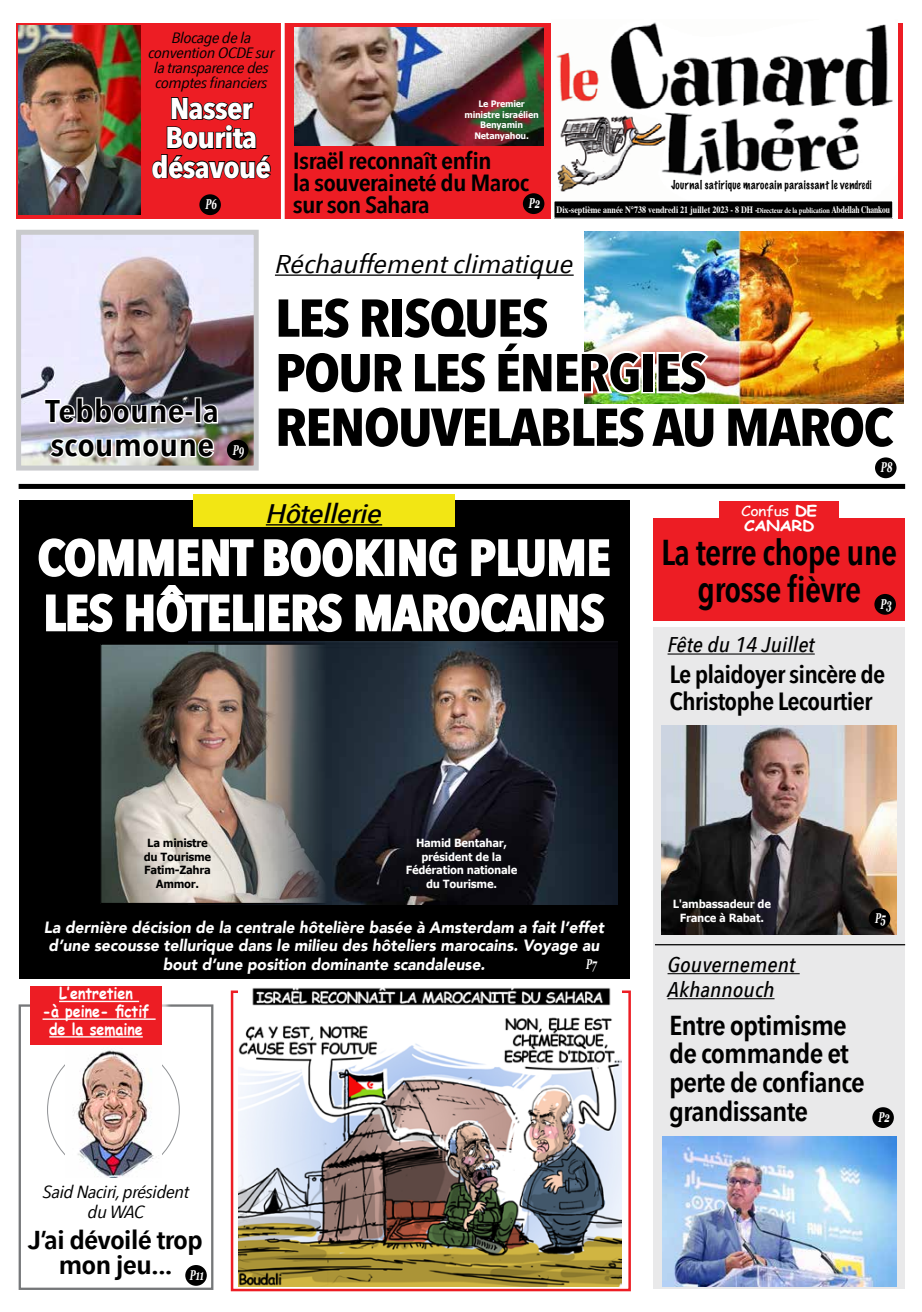
<style>
.page{position:relative;width:922px;height:1312px;background:#fff}
.page>*{position:absolute;margin:0;border:0;box-sizing:border-box;transform-origin:0 0}
.t1{font:700 52.62px/54.5px "Avenir Next Condensed";letter-spacing:-.03em;color:#000;scale:1.12 1}
.t2{font:600 47.5px/55.2px "Avenir Next Condensed";letter-spacing:.01em;color:#fff;scale:1.12 1}
.t3{font:600 35.88px/36.2px "Avenir Next Condensed";letter-spacing:-.02em;color:#000;text-align:center}
.t4{font:600 31.25px/33.8px "Avenir Next Condensed";color:#000;scale:1.2 1}
.t5{font:700 29.88px/29.2px "Avenir Next Condensed";letter-spacing:-.03em;color:#fff;text-align:center;scale:1.1 1}
.t6{font:600 27.38px/28.8px "Avenir Next Condensed";letter-spacing:-.03em;color:#000;scale:1.12 1}
.t7{font:italic 500 26.75px "Avenir Next Condensed";letter-spacing:-.03em;color:#000;scale:1.33 1}
.t8{font:600 25.75px/25px "Avenir Next Condensed";letter-spacing:-.03em;color:#000;text-align:center;scale:1.23 1}
.t9{font:italic 25.62px "Avenir Next Condensed";letter-spacing:-.01em;color:#000;scale:1.31 1}
.t10{font:600 24.88px/27.2px "Avenir Next Condensed";letter-spacing:-.03em;color:#000;scale:1.09 1}
.t11{font:600 23.38px/22.2px "Avenir Next Condensed";letter-spacing:-.03em;color:#000;scale:1.15 1}
.t12{font:italic 500 21.25px/25px "Avenir Next Condensed";color:#000;scale:1.12 1}
.t13{font:italic 17.5px/20px "Avenir Next Condensed";letter-spacing:-.03em;color:#000;text-align:center;scale:1.25 1}
.t14{font:italic 900 16.25px/18.5px "Avenir";color:#fff;text-align:center;scale:.95 1}
.t15{font:700 16.25px/17.8px "Comic Sans MS";color:#fff;text-align:center;scale:.88 1}
.t16{font:italic 14.88px/14.9px "Avenir Next Condensed";letter-spacing:-.03em;color:#000;text-align:center;scale:1.26 1}
.t17{font:700 14.75px "Comic Sans MS";letter-spacing:-.03em;color:#fff;scale:1.16 1}
.t18{font:italic 700 14.12px "Georgia";color:#fff;scale:.59 1}
.t19{font:13.75px "Comic Sans MS";letter-spacing:-.03em;color:#fff;scale:1.16 1}
.t20{font:700 11.25px/13.5px "Verdana";letter-spacing:-.03em;color:#fff;text-align:center;scale:.9 1}
.t21{font:100 11.25px "Marker Felt";letter-spacing:.045em;color:#000;scale:.9 1}
.t22{font:700 11.25px/13.5px "Verdana";letter-spacing:-.03em;color:#000;text-align:center;scale:.9 1}
.t23{font:700 9.62px "Times";color:#fff;scale:.83 1}
.t24{font:700 8.88px/10.6px "Verdana";letter-spacing:-.03em;color:#fff;text-align:center;scale:.9 1}
.s1{font-family:"Adobe Arabic";font-size:10.88px}
.s2{font-size:10.12px}
.s3{font-family:"Georgia";font-weight:700;font-style:italic;font-size:14.12px;color:#fff}
.s4{font-weight:700;font-size:14.75px}
</style>
<div class="page">
<div style="left:16px;top:23px;width:886px;height:195px;background:#ed1d24"></div>
<img style="left:19px;top:26px;width:121px;height:189px">
<div style="left:231px;top:990px;width:399px;height:300px;border:2px solid #ed1d24"></div>
<div style="left:19px;top:500px;width:610px;height:478px;background:#000"></div>
<div style="left:19px;top:1004px;width:194px;height:285px;border:2px solid #757779"></div>
<div style="left:185px;top:1264px;width:22px;height:21px;background:#000;border-radius:50%"></div>
<div style="left:19px;top:484px;width:885px;height:5px;background:#000"></div>
<div style="left:653px;top:517px;width:251px;height:103px;background:#ed1d24"></div>
<div style="left:719px;top:501px;width:119px;height:35px;background:#ed1d24"></div>
<div style="left:874px;top:594px;width:21px;height:20px;background:#000;border-radius:50%"></div>
<div style="left:653px;top:627px;width:251px;height:661px;background:#e9e9ea"></div>
<hr style="left:654px;top:943px;width:250px;height:2px;background:#000">
<hr style="left:667px;top:653px;width:147px;height:1px;background:#000">
<hr style="left:667px;top:972px;width:132px;height:2px;background:#000">
<hr style="left:667px;top:997px;width:107px;height:2px;background:#000">
<div style="left:872px;top:1106px;width:21px;height:21px;background:#000;border-radius:50%"></div>
<img style="left:73px;top:1053px;width:81px;height:123px">
<div style="left:32px;top:986px;width:139px;height:67px;background:#fff"></div>
<div style="left:30px;top:985px;width:132px;height:59px;background:#ed1d24"></div>
<hr style="left:59px;top:1000px;width:80px;height:1px;background:#fff">
<hr style="left:43px;top:1018px;width:112px;height:1px;background:#fff">
<hr style="left:49px;top:1035px;width:94px;height:2px;background:#fff">
<div style="left:193px;top:494px;width:262px;height:32px;background:#f2e614"></div>
<hr style="left:266px;top:524px;width:116px;height:1px;background:#000">
<svg style="left:264px;top:538px;width:123px;height:39px"></svg>
<div style="left:384px;top:539px;width:10px;height:37px;border:3px solid #fff"></div>
<svg style="left:399px;top:538px;width:58px;height:39px"></svg>
<svg style="left:471px;top:539px;width:139px;height:38px"></svg>
<svg style="left:38px;top:538px;width:217px;height:95px"></svg>
<div style="left:254px;top:594px;width:10px;height:37px;border:3px solid #fff"></div>
<svg style="left:269px;top:593px;width:74px;height:40px"></svg>
<svg style="left:355px;top:593px;width:182px;height:40px"></svg>
<div style="left:536px;top:594px;width:10px;height:37px;border:3px solid #fff"></div>
<svg style="left:551px;top:593px;width:54px;height:40px"></svg>
<div style="left:551px;top:19px;width:346px;height:205px;background:linear-gradient(to right,#fff,#fff)"></div>
<img style="left:551px;top:19px;width:346px;height:193px">
<div style="left:554px;top:201px;width:338px;height:17px;background:#000"></div>
<div style="left:522px;top:193px;width:22px;height:21px;background:#000;border-radius:50%"></div>
<img style="left:662px;top:1136px;width:233px;height:150px">
<div style="left:874px;top:457px;width:22px;height:21px;background:#000;border-radius:50%"></div>
<img style="left:584px;top:231px;width:319px;height:172px">
<hr style="left:275px;top:274px;width:298px;height:2px;background:#000">
<img style="left:584px;top:293px;width:134px;height:111px">
<svg style="left:724px;top:402px;width:174px;height:2px"></svg>
<img style="left:22px;top:236px;width:231px;height:228px">
<div style="left:16px;top:230px;width:243px;height:240px;border:5px solid #c9cacc"></div>
<svg style="left:43px;top:396px;width:143px;height:30px"></svg>
<div style="left:184px;top:411px;width:9px;height:5px;border:3px solid #fff"></div>
<div style="left:195px;top:397px;width:6px;height:26px;border:3px solid #fff"></div>
<svg style="left:201px;top:402px;width:18px;height:23px"></svg>
<img style="left:47px;top:436px;width:169px;height:23px">
<div style="left:227px;top:439px;width:21px;height:21px;background:#000;border-radius:50%"></div>
<hr style="left:281px;top:14px;width:3px;height:209px;background:#fff">
<svg style="left:151px;top:97px;width:120px;height:82px"></svg>
<div style="left:199px;top:194px;width:22px;height:21px;background:#000;border-radius:50%"></div>
<img style="left:661px;top:725px;width:235px;height:209px">
<img style="left:294px;top:27px;width:249px;height:118px">
<div style="left:868px;top:908px;width:22px;height:20px;background:#000;border-radius:50%"></div>
<img style="left:188px;top:641px;width:429px;height:262px">
<img style="left:102px;top:645px;width:236px;height:256px">
<div style="left:100px;top:643px;width:240px;height:260px;border:1px solid #000"></div>
<img style="left:238px;top:987px;width:383px;height:298px">
<p class="t16" style="left:148px;top:31px;width:102px">Blocage de la convention OCDE sur la transparence des comptes financiers</p>
<h3 class="t5" style="left:152px;top:94px;width:110px">Nasser<br>Bourita désavoué</h3>
<p class="t18" style="left:205px;top:194px;width:21px">P6</p>
<p class="t24" style="left:464px;top:98px;width:84px">Le Premier ministre israélien<br>Benyamin<br>Netanyahou.</p>
<h3 class="t11" style="left:293px;top:149px;width:207px">Israël reconnaît enfin<br>la souveraineté du Maroc sur son Sahara</h3>
<p class="t18" style="left:529px;top:193px;width:20px">P2</p>
<p class="t21" style="left:670px;top:175px;width:224px">Journal satirique marocain paraissant le vendredi</p>
<p class="t23" style="left:556px;top:200px;width:403px">Dix-septième année N°738 vendredi 21 juillet 2023 - 8 DH -<span class="s1">Directeur de la publication</span> <span class="s2">Abdellah Chankou</span></p>
<h3 class="t4" style="left:46px;top:393px;width:167px">Tebboune-la scoumoune <span class="s3">P9</span></h3>
<h3 class="t9" style="left:275px;top:249px;width:229px">Réchauffement climatique</h3>
<h1 class="t1" style="left:275px;top:290px;width:554px">LES RISQUES<br>POUR LES ÉNERGIES<br>RENOUVELABLES AU MAROC</h1>
<p class="t18" style="left:880px;top:457px;width:21px">P8</p>
<h3 class="t7" style="left:266px;top:497px;width:89px">Hôtellerie</h3>
<h2 class="t2" style="left:38px;top:529px;width:512px">COMMENT BOOKING PLUME<br>LES HÔTELIERS MAROCAINS</h2>
<p class="t22" style="left:144px;top:836px;width:77px">La ministre du Tourisme<br>Fatim-Zahra<br>Ammor.</p>
<p class="t20" style="left:405px;top:836px;width:126px">Hamid Bentahar, président de la<br>Fédération nationale du Tourisme.</p>
<p class="t14" style="left:44px;top:917px;width:591px">La dernière décision de la centrale hôtelière basée à Amsterdam a fait l’effet d’une secousse tellurique dans le milieu des hôteliers marocains. Voyage au bout d’une position dominante scandaleuse.</p>
<p class="t18" style="left:586px;top:953px;width:20px">P7</p>
<p class="t15" style="left:43px;top:983px;width:123px">L’entretien<br>-à peine- fictif de la semaine</p>
<p class="t13" style="left:43px;top:1181px;width:119px">Said Naciri, président du WAC</p>
<h3 class="t8" style="left:28px;top:1226px;width:143px">J’ai dévoilé trop mon jeu...</h3>
<p class="t18" style="left:190px;top:1264px;width:26px">P11</p>
<p class="t19" style="left:741px;top:500px;width:67px">Confus <span class="s4">DE</span></p>
<p class="t17" style="left:743px;top:515px;width:62px">CANARD</p>
<h3 class="t3" style="left:661px;top:533px;width:237px">La terre chope une grosse fièvre</h3>
<p class="t18" style="left:880px;top:593px;width:20px">P3</p>
<h3 class="t12" style="left:667px;top:632px;width:133px">Fête du 14 Juillet</h3>
<h3 class="t10" style="left:669px;top:659px;width:200px">Le plaidoyer sincère de<br>Christophe Lecourtier</h3>
<p class="t20" style="left:672px;top:897px;width:111px">L'ambassadeur de<br>France à Rabat.</p>
<p class="t18" style="left:874px;top:907px;width:20px">P5</p>
<h3 class="t12" style="left:667px;top:951px;width:115px">Gouvernement<br>Akhannouch</h3>
<h3 class="t6" style="left:669px;top:1009px;width:176px">Entre optimisme de commande et perte de confiance grandissante</h3>
<p class="t18" style="left:878px;top:1106px;width:20px">P2</p>
</div>
